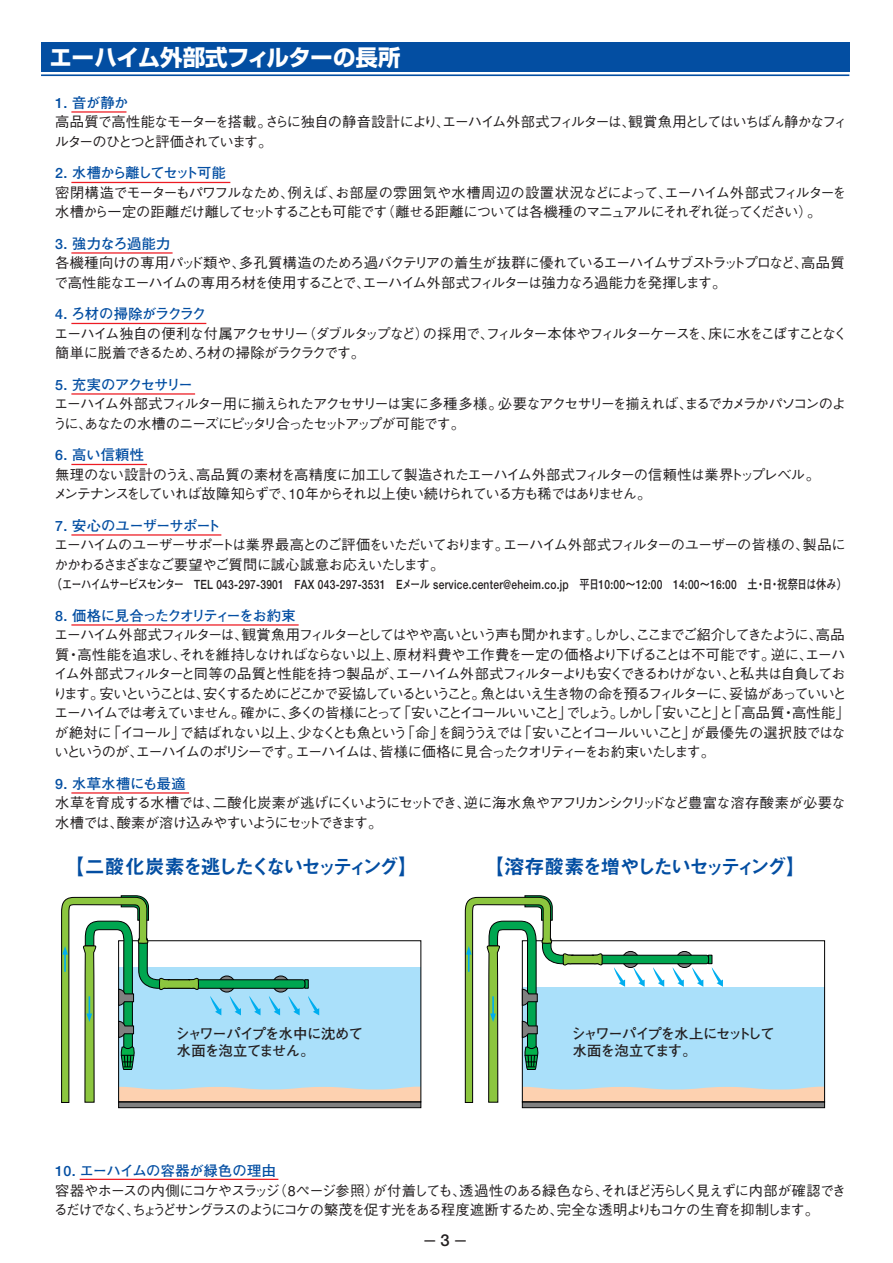
<style>
.page{position:relative;width:893px;height:1263px;background:#fff}
.page>*{position:absolute;margin:0;border:0;box-sizing:border-box;transform-origin:0 0}
.t1{font:700 22.5px "Shin Go";color:#fff}
.t2{font:19.95px "Midashi Go MB31";letter-spacing:-.13em;color:#034ea2}
.t3{font:19.95px "Midashi Go MB31";letter-spacing:-.1em;color:#034ea2}
.t4{font:500 14.25px/19.5px "Gothic BBB";letter-spacing:-.1em;color:#231f20}
.t5{font:500 14.25px/19.5px "Gothic BBB";letter-spacing:-.08em;color:#231f20}
.t6{font:700 14.25px "Futo Go B101";letter-spacing:-.035em;color:#034ea2}
.t7{font:700 14.25px/17.2px "Futo Go B101";letter-spacing:-.08em;color:#231f20}
.t8{font:700 14.25px/17.2px "Futo Go B101";letter-spacing:-.055em;color:#231f20}
.t9{font:700 14.25px "Futo Go B101";letter-spacing:-.1em;color:#034ea2}
.t10{font:700 14.25px "Futo Go B101";letter-spacing:.005em;color:#034ea2}
.t11{font:700 14.25px "Futo Go B101";letter-spacing:-.115em;color:#034ea2}
.t12{font:700 14.25px "Futo Go B101";letter-spacing:-.065em;color:#034ea2}
.t13{font:700 14.25px "Futo Go B101";letter-spacing:.025em;color:#034ea2}
.t14{font:700 14.25px "Futo Go B101";letter-spacing:-.005em;color:#034ea2}
.t15{font:700 13.5px "Futo Go B101";color:#231f20}
.t16{font:700 12.75px "Futo Go B101";letter-spacing:.025em;color:#231f20}
.s1{font-size:16.5px}
</style>
<div class="page">
<div style="left:41px;top:43px;width:808px;height:29px;background:#034ea2"></div>
<hr style="left:41px;top:74px;width:808px;height:2px;background:#034ea2">
<svg style="left:118px;top:1103px;width:303px;height:5px;background:#6c6c6c"></svg>
<hr style="left:71px;top:111px;width:55px;height:2px;background:#ed1c24">
<hr style="left:71px;top:182px;width:159px;height:1px;background:#ed1c24">
<hr style="left:71px;top:252px;width:101px;height:2px;background:#ed1c24">
<hr style="left:71px;top:323px;width:135px;height:1px;background:#ed1c24">
<hr style="left:71px;top:393px;width:124px;height:2px;background:#ed1c24">
<hr style="left:71px;top:464px;width:76px;height:1px;background:#ed1c24">
<hr style="left:71px;top:534px;width:150px;height:2px;background:#ed1c24">
<hr style="left:71px;top:624px;width:227px;height:2px;background:#ed1c24">
<hr style="left:71px;top:792px;width:118px;height:2px;background:#ed1c24">
<hr style="left:80px;top:1179px;width:198px;height:1px;background:#ed1c24">
<svg style="left:61px;top:895px;width:360px;height:208px"></svg>
<svg style="left:522px;top:1103px;width:302px;height:5px;background:#6c6c6c"></svg>
<svg style="left:464px;top:895px;width:360px;height:208px"></svg>
<h1 class="t1" style="left:49px;top:49px;width:352px">エーハイム外部式フィルターの長所</h1>
<p class="t6" style="left:55px;top:97px;width:74px">1. 音が静か</p>
<p class="t4" style="left:55px;top:114px;width:794px">高品質で高性能なモーターを搭載。さらに独自の静音設計により、エーハイム外部式フィルターは、観賞魚用としてはいちばん静かなフィルターのひとつと評価されています。</p>
<p class="t11" style="left:55px;top:168px;width:172px">2. 水槽から離してセット可能</p>
<p class="t5" style="left:55px;top:185px;width:792px">密閉構造でモーターもパワフルなため、例えば、お部屋の雰囲気や水槽周辺の設置状況などによって、エーハイム外部式フィルターを水槽から一定の距離だけ離してセットすることも可能です（離せる距離については各機種のマニュアルにそれぞれ従ってください）。</p>
<p class="t14" style="left:55px;top:238px;width:117px">3. 強力なろ過能力</p>
<p class="t5" style="left:54px;top:255px;width:792px">各機種向けの専用パッド類や、多孔質構造のためろ過バクテリアの着生が抜群に優れているエーハイムサブストラットプロなど、高品質で高性能なエーハイムの専用ろ材を使用することで、エーハイム外部式フィルターは強力なろ過能力を発揮します。</p>
<p class="t6" style="left:55px;top:309px;width:153px">4. ろ材の掃除がラクラク</p>
<p class="t4" style="left:54px;top:326px;width:794px">エーハイム独自の便利な付属アクセサリー（ダブルタップなど）の採用で、フィルター本体やフィルターケースを、床に水をこぼすことなく簡単に脱着できるため、ろ材の掃除がラクラクです。</p>
<p class="t12" style="left:55px;top:379px;width:139px">5. 充実のアクセサリー</p>
<p class="t4" style="left:53px;top:396px;width:795px">エーハイム外部式フィルター用に揃えられたアクセサリーは実に多種多様。必要なアクセサリーを揃えれば、まるでカメラかパソコンのように、あなたの水槽のニーズにピッタリ合ったセットアップが可能です。</p>
<p class="t6" style="left:55px;top:450px;width:90px">6. 高い信頼性</p>
<p class="t4" style="left:53px;top:467px;width:767px">無理のない設計のうえ、高品質の素材を高精度に加工して製造されたエーハイム外部式フィルターの信頼性は業界トップレベル。メンテナンスをしていれば故障知らずで、10年からそれ以上使い続けられている方も稀ではありません。</p>
<p class="t6" style="left:55px;top:520px;width:167px">7. 安心のユーザーサポート</p>
<p class="t4" style="left:54px;top:537px;width:793px">エーハイムのユーザーサポートは業界最高とのご評価をいただいております。エーハイム外部式フィルターのユーザーの皆様の、製品にかかわるさまざまなご要望やご質問に誠心誠意お応えいたします。</p>
<p class="t16" style="left:50px;top:580px;width:800px">（エーハイムサービスセンター　TEL 043-297-3901　FAX 043-297-3531　Eメール service.center@eheim.co.jp　平日10:00～12:00　14:00～16:00　土・日・祝祭日は休み）</p>
<p class="t9" style="left:55px;top:610px;width:242px">8. 価格に見合ったクオリティーをお約束</p>
<p class="t4" style="left:53px;top:627px;width:797px">エーハイム外部式フィルターは、観賞魚用フィルターとしてはやや高いという声も聞かれます。しかし、ここまでご紹介してきたように、高品質・高性能を追求し、それを維持しなければならない以上、原材料費や工作費を一定の価格より下げることは不可能です。逆に、エーハイム外部式フィルターと同等の品質と性能を持つ製品が、エーハイム外部式フィルターよりも安くできるわけがない、と私共は自負しております。安いということは、安くするためにどこかで妥協しているということ。魚とはいえ生き物の命を預るフィルターに、妥協があっていいとエーハイムでは考えていません。確かに、多くの皆様にとって「安いことイコールいいこと」でしょう。しかし「安いこと」と「高品質・高性能」が絶対に「イコール」で結ばれない以上、少なくとも魚という「命」を飼ううえでは「安いことイコールいいこと」が最優先の選択肢ではないというのが、エーハイムのポリシーです。エーハイムは、皆様に価格に見合ったクオリティーをお約束いたします。</p>
<p class="t13" style="left:55px;top:778px;width:132px">9. 水草水槽にも最適</p>
<p class="t5" style="left:55px;top:795px;width:792px">水草を育成する水槽では、二酸化炭素が逃げにくいようにセットでき、逆に海水魚やアフリカンシクリッドなど豊富な溶存酸素が必要な水槽では、酸素が溶け込みやすいようにセットできます。</p>
<h2 class="t2" style="left:65px;top:859px;width:354px">【二酸化炭素を逃したくないセッティング】</h2>
<p class="t8" style="left:176px;top:1026px;width:188px">シャワーパイプを水中に沈めて水面を泡立てません。</p>
<h2 class="t3" style="left:484px;top:859px;width:322px">【溶存酸素を増やしたいセッティング】</h2>
<p class="t7" style="left:571px;top:1026px;width:204px">シャワーパイプを水上にセットして水面を泡立てます。</p>
<p class="t10" style="left:55px;top:1166px;width:222px">10. エーハイムの容器が緑色の理由</p>
<p class="t4" style="left:54px;top:1183px;width:793px">容器やホースの内側にコケやスラッジ（8ページ参照）が付着しても、透過性のある緑色なら、それほど汚らしく見えずに内部が確認できるだけでなく、ちょうどサングラスのようにコケの繁茂を促す光をある程度遮断するため、完全な透明よりもコケの生育を抑制します。</p>
<p class="t15" style="left:423px;top:1236px;width:46px">－ <span class="s1">3</span> －</p>
</div>
